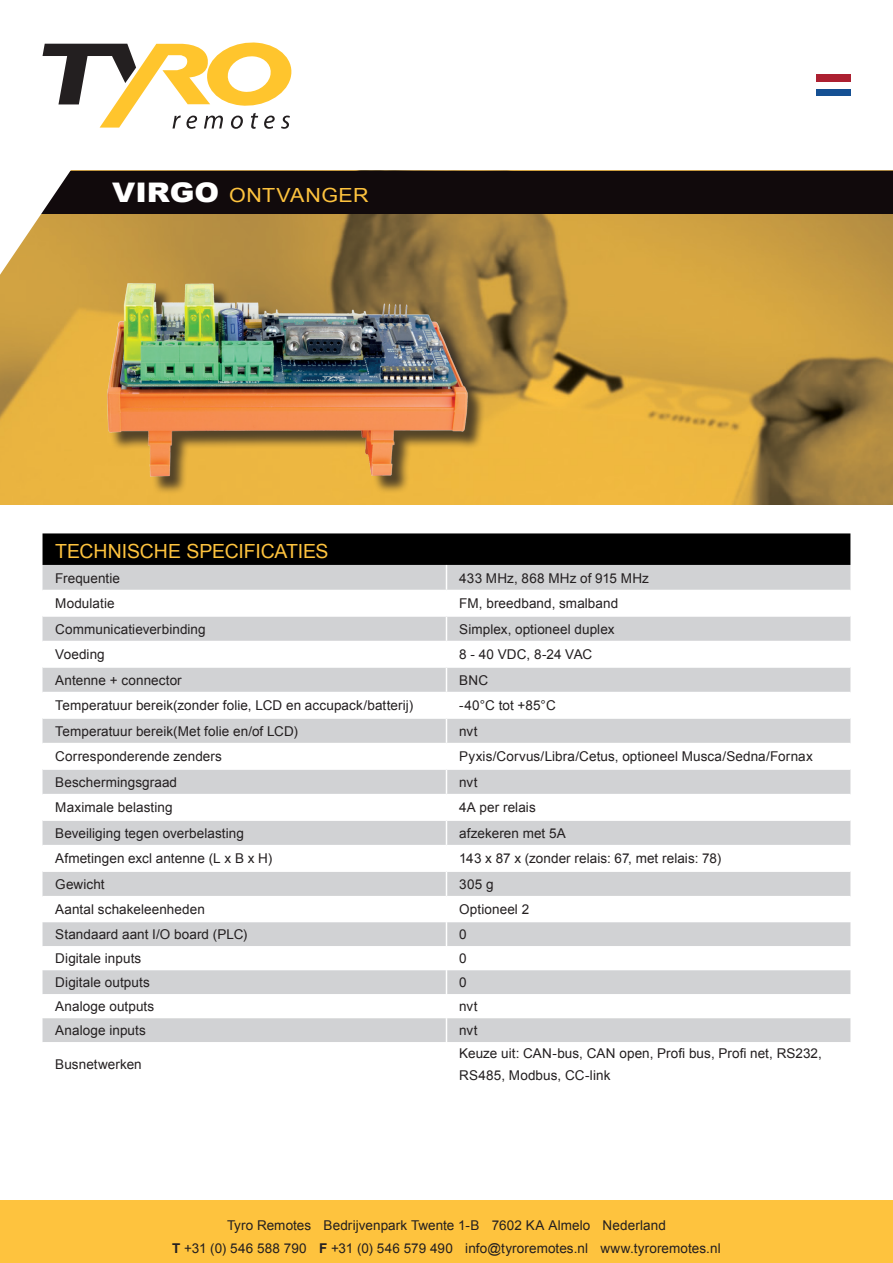
<style>
.page{position:relative;width:893px;height:1263px;background:#fff}
.page>*{position:absolute;margin:0;border:0;box-sizing:border-box;transform-origin:0 0}
.t1{font:19.5px "Arial";letter-spacing:-.005em;color:#fec33e}
.t2{font:19.5px "Arial";letter-spacing:.025em;color:#fec33e;scale:1.1 1}
.t3{font:13.5px/22.5px "Arial";letter-spacing:.005em;color:#231f20}
.s1{font-weight:900;font-size:27px;color:#fff}
.s2{color:#fec33e}
.s3{font-weight:700}
</style>
<div class="page">
<svg style="left:43px;top:43px;width:248px;height:86px"></svg>
<img style="left:0;top:213px;width:893px;height:291px">
<div style="left:0;top:171px;width:893px;height:42px;background:#110a0c"></div>
<svg style="left:0;top:170px;width:79px;height:105px"></svg>
<img style="left:87px;top:225px;width:411px;height:279px">
<div style="left:0;top:1200px;width:893px;height:63px;background:#fec33e"></div>
<div style="left:816px;top:89px;width:34px;height:7px;background:#155093"></div>
<div style="left:816px;top:75px;width:34px;height:7px;background:#ac2031"></div>
<svg style="left:43px;top:533px;width:807px;height:509px"></svg>
<p class="t2" style="left:112px;top:182px;width:235px"><span class="s1">VIRGO</span> ONTVANGER</p>
<p class="t1" style="left:55px;top:538px;width:275px">TECHNISCHE SPECIFICATIES</p>
<p class="t3" style="left:55px;top:567px;width:66px">Frequentie</p>
<p class="t3" style="left:459px;top:567px;width:191px">433 MHz, 868 MHz of 915 MHz</p>
<p class="t3" style="left:55px;top:592px;width:61px">Modulatie</p>
<p class="t3" style="left:459px;top:592px;width:160px">FM, breedband, smalband</p>
<p class="t3" style="left:55px;top:618px;width:152px">Communicatieverbinding</p>
<p class="t3" style="left:459px;top:618px;width:157px">Simplex, optioneel duplex</p>
<p class="t3" style="left:55px;top:643px;width:51px">Voeding</p>
<p class="t3" style="left:459px;top:643px;width:135px">8 - 40 VDC, 8-24 VAC</p>
<p class="t3" style="left:55px;top:669px;width:128px">Antenne + connector</p>
<p class="t3" style="left:459px;top:669px;width:30px">BNC</p>
<p class="t3" style="left:55px;top:694px;width:359px">Temperatuur bereik(zonder folie, LCD en accupack/batterij)</p>
<p class="t3" style="left:459px;top:694px;width:98px">-40°C tot +85°C</p>
<p class="t3" style="left:55px;top:720px;width:244px">Temperatuur bereik(Met folie en/of LCD)</p>
<p class="t3" style="left:459px;top:720px;width:20px">nvt</p>
<p class="t3" style="left:55px;top:745px;width:168px">Corresponderende zenders</p>
<p class="t3" style="left:459px;top:745px;width:355px">Pyxis/Corvus/Libra/Cetus, optioneel Musca/Sedna/Fornax</p>
<p class="t3" style="left:55px;top:771px;width:123px">Beschermingsgraad</p>
<p class="t3" style="left:459px;top:771px;width:20px">nvt</p>
<p class="t3" style="left:55px;top:796px;width:119px">Maximale belasting</p>
<p class="t3" style="left:459px;top:796px;width:78px">4A per relais</p>
<p class="t3" style="left:55px;top:822px;width:190px">Beveiliging tegen overbelasting</p>
<p class="t3" style="left:459px;top:822px;width:108px">afzekeren met 5A</p>
<p class="t3" style="left:55px;top:847px;width:219px">Afmetingen excl antenne (L x B x H)</p>
<p class="t3" style="left:459px;top:847px;width:263px">143 x 87 x (zonder relais: 67, met relais: 78)</p>
<p class="t3" style="left:55px;top:873px;width:51px">Gewicht</p>
<p class="t3" style="left:459px;top:873px;width:36px">305 g</p>
<p class="t3" style="left:55px;top:898px;width:151px">Aantal schakeleenheden</p>
<p class="t3" style="left:459px;top:898px;width:71px">Optioneel 2</p>
<p class="t3" style="left:55px;top:923px;width:194px">Standaard aant I/O board (PLC)</p>
<p class="t3" style="left:459px;top:923px;width:9px">0</p>
<p class="t3" style="left:55px;top:947px;width:88px">Digitale inputs</p>
<p class="t3" style="left:459px;top:947px;width:9px">0</p>
<p class="t3" style="left:55px;top:971px;width:96px">Digitale outputs</p>
<p class="t3" style="left:459px;top:971px;width:9px">0</p>
<p class="t3" style="left:55px;top:995px;width:100px">Analoge outputs</p>
<p class="t3" style="left:459px;top:995px;width:20px">nvt</p>
<p class="t3" style="left:55px;top:1019px;width:92px">Analoge inputs</p>
<p class="t3" style="left:459px;top:1019px;width:20px">nvt</p>
<p class="t3" style="left:55px;top:1053px;width:88px">Busnetwerken</p>
<p class="t3" style="left:459px;top:1042px;width:364px">Keuze uit: CAN-bus, CAN open, Profi bus, Profi net, RS232,<br>RS485, Modbus, CC-link</p>
<p class="t3" style="left:227px;top:1214px;width:440px">Tyro Remotes <span class="s2">•</span> Bedrijvenpark Twente 1-B <span class="s2">•</span> 7602 KA Almelo <span class="s2">•</span> Nederland</p>
<p class="t3" style="left:172px;top:1237px;width:550px"><span class="s3">T</span> +31 (0) 546 588 790 <span class="s2">•</span> <span class="s3">F</span> +31 (0) 546 579 490 <span class="s2">•</span> info@tyroremotes.nl <span class="s2">•</span> www.tyroremotes.nl</p>
</div>
